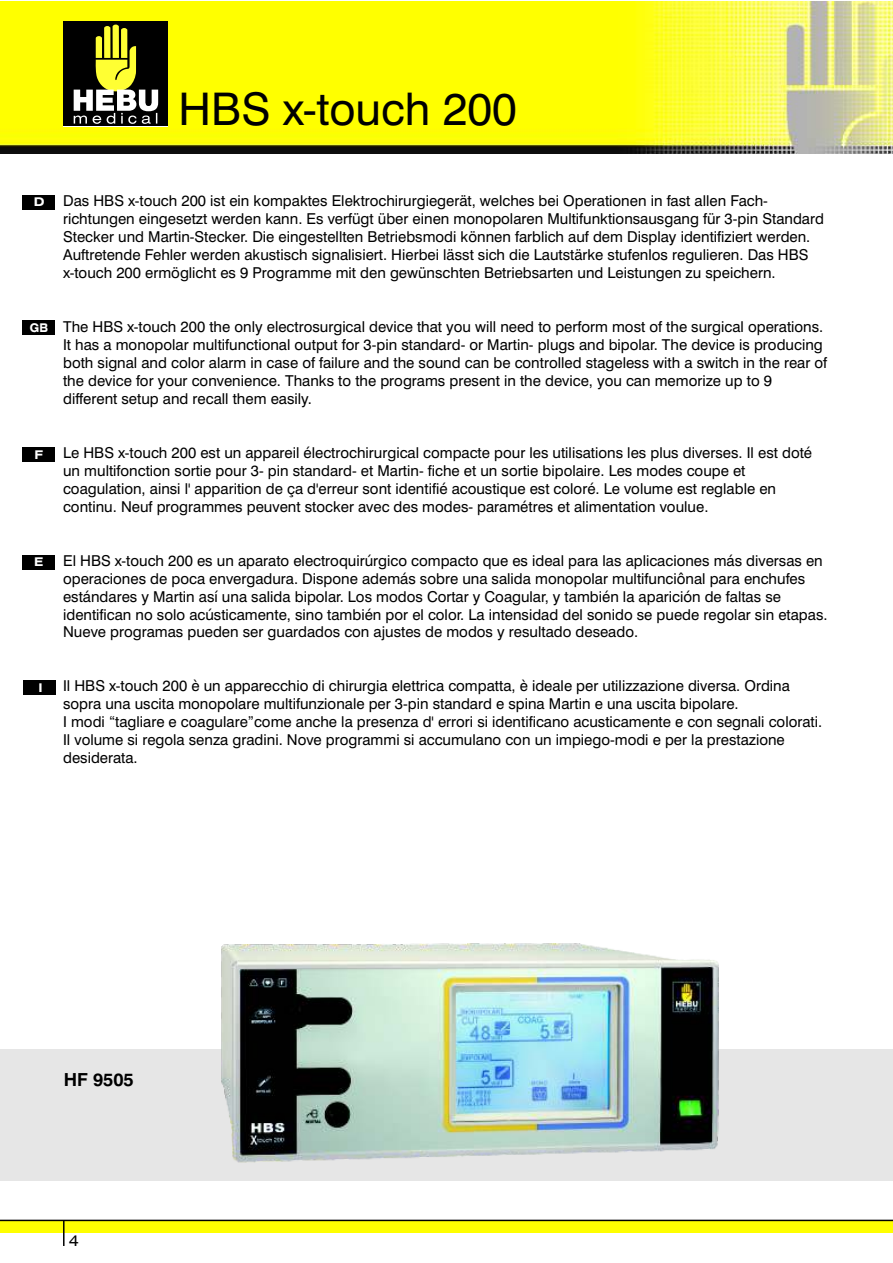
<style>
.page{position:relative;width:893px;height:1263px;background:#fff}
.page>*{position:absolute;margin:0;border:0;box-sizing:border-box;transform-origin:0 0}
.t1{font:45px "Swiss 721 BT";color:#000}
.t2{font:700 18px "Swiss 721 BT";color:#000}
.t3{font:15px/18px "Swiss 721 BT";color:#000}
.t4{font:expanded 15px "Swiss 721 BT";color:#000}
.t5{font:700 expanded 12px "Swiss 721 BT";color:#fff}
.t6{font:700 expanded 12px "Swiss 721 BT";color:#fff;scale:.83 1}
</style>
<div class="page">
<div style="left:0;top:1220px;width:892px;height:13px;background:#ff0"></div>
<hr style="left:0;top:1220px;width:892px;height:1px;background:#000">
<hr style="left:63px;top:1220px;width:2px;height:26px;background:#000">
<div style="left:0;top:1049px;width:892px;height:131px;background:#e6e6e6"></div>
<img style="left:0;top:1px;width:892px;height:152px">
<div style="left:64px;top:22px;width:104px;height:104px;background:#000"></div>
<svg style="left:74px;top:25px;width:84px;height:99px"></svg>
<div style="left:23px;top:195px;width:32px;height:14px;background:#000"></div>
<div style="left:23px;top:321px;width:32px;height:14px;background:#000"></div>
<div style="left:23px;top:447px;width:32px;height:14px;background:#000"></div>
<div style="left:23px;top:555px;width:32px;height:14px;background:#000"></div>
<div style="left:23px;top:681px;width:33px;height:14px;background:#000"></div>
<img style="left:221px;top:943px;width:498px;height:220px">
<h1 class="t1" style="left:179px;top:82px;width:340px">HBS x-touch 200</h1>
<p class="t5" style="left:34px;top:194px;width:12px">D</p>
<p class="t6" style="left:30px;top:320px;width:23px">GB</p>
<p class="t5" style="left:34px;top:447px;width:10px">F</p>
<p class="t5" style="left:34px;top:554px;width:11px">E</p>
<p class="t5" style="left:38px;top:680px;width:6px">I</p>
<p class="t3" style="left:63px;top:191px;width:762px">Das HBS x-touch 200 ist ein kompaktes Elektrochirurgiegerät, welches bei Operationen in fast allen Fach&shy;richtungen eingesetzt werden kann. Es verfügt über einen monopolaren Multifunktionsausgang für 3-pin Standard Stecker und Martin-Stecker. Die eingestellten Betriebsmodi können farblich auf dem Display identifiziert werden.<br>Auftretende Fehler werden akustisch signalisiert. Hierbei lässt sich die Lautstärke stufenlos regulieren. Das HBS x-touch 200 ermöglicht es 9 Programme mit den gewünschten Betriebsarten und Leistungen zu speichern.</p>
<p class="t3" style="left:63px;top:317px;width:766px">The HBS x-touch 200 the only electrosurgical device that you will need to perform most of the surgical operations.<br>It has a monopolar multifunctional output for 3-pin standard- or Martin- plugs and bipolar. The device is producing both signal and color alarm in case of failure and the sound can be controlled stageless with a switch in the rear of the device for your convenience. Thanks to the programs present in the device, you can memorize up to 9 different setup and recall them easily.</p>
<p class="t3" style="left:63px;top:443px;width:750px">Le HBS x-touch 200 est un appareil électrochirurgical compacte pour les utilisations les plus diverses. Il est doté un multifonction sortie pour 3- pin standard- et Martin- fiche et un sortie bipolaire. Les modes coupe et coagulation, ainsi l' apparition de ça d'erreur sont identifié acoustique est coloré. Le volume est reglable en continu. Neuf programmes peuvent stocker avec des modes- paramétres et alimentation voulue.</p>
<p class="t3" style="left:63px;top:551px;width:766px">El HBS x-touch 200 es un aparato electroquirúrgico compacto que es ideal para las aplicaciones más diversas en operaciones de poca envergadura. Dispone además sobre una salida monopolar multifunciônal para enchufes estándares y Martin así una salida bipolar. Los modos Cortar y Coagular, y también la aparición de faltas se identifican no solo acústicamente, sino también por el color. La intensidad del sonido se puede regolar sin etapas.<br>Nueve programas pueden ser guardados con ajustes de modos y resultado deseado.</p>
<p class="t3" style="left:63px;top:677px;width:761px">Il HBS x-touch 200 è un apparecchio di chirurgia elettrica compatta, è ideale per utilizzazione diversa. Ordina sopra una uscita monopolare multifunzionale per 3-pin standard e spina Martin e una uscita bipolare.<br>I modi “tagliare e coagulare”come anche la presenza d' errori si identificano acusticamente e con segnali colorati.<br>Il volume si regola senza gradini. Nove programmi si accumulano con un impiego-modi e per la prestazione desiderata.</p>
<p class="t2" style="left:64px;top:1068px;width:72px">HF 9505</p>
<p class="t4" style="left:69px;top:1231px;width:12px">4</p>
</div>
